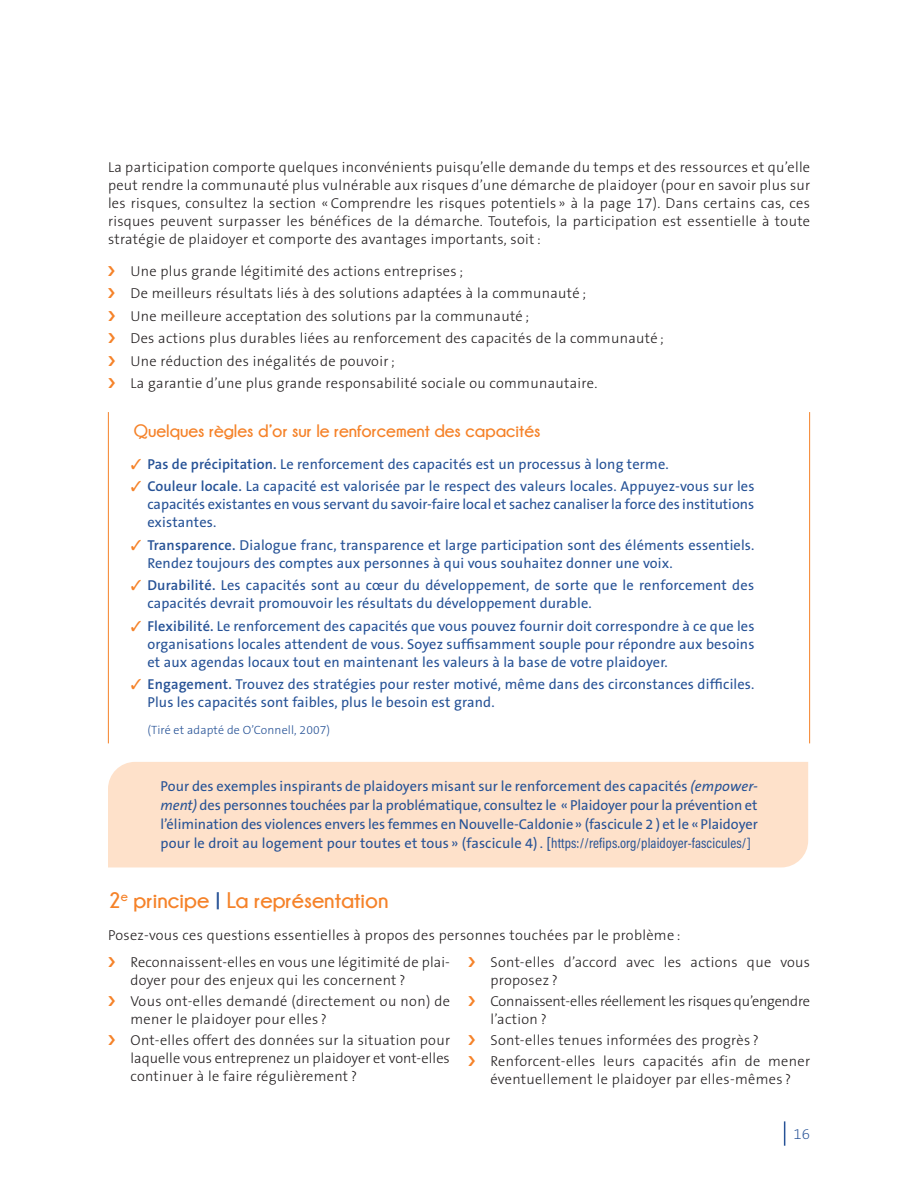
<style>
.page{position:relative;width:918px;height:1188px;background:#fff}
.page>*{position:absolute;margin:0;border:0;box-sizing:border-box;transform-origin:0 0}
.t1{font:700 22.5px "Champagne&Limousines";color:#f58229}
.t2{font:700 18px "Champagne&Limousines";color:#f58229}
.t3{font:200 15px "The Sans B2";color:#265296}
.t4{font:14.4px/18px "The Sans B5 Plain";letter-spacing:.01em;color:#265296;text-align:justify}
.t5{font:300 14.4px/18px "The Sans B3";letter-spacing:.02em;color:#231f20}
.t6{font:300 14.4px/18px "The Sans B3";letter-spacing:-.01em;color:#231f20}
.t7{font:300 12px "The Sans B3";letter-spacing:.01em;color:#265296}
.s1{color:#f58229}
.s2{font-family:"The Sans B6";font-weight:600}
.s3{font-style:italic}
.s4{font-family:"Acumin Pro Cond"}
.s5{color:#265296}
</style>
<div class="page">
<svg style="left:784px;top:1121px;width:1px;height:25px"></svg>
<hr style="left:108px;top:412px;width:1px;height:331px;background:#f58229">
<hr style="left:809px;top:412px;width:1px;height:331px;background:#f58229">
<div style="left:108px;top:762px;width:700px;height:105px;background:#fee1ca"></div>
<p class="t5" style="left:108px;top:159px;width:704px;text-align:justify">La participation comporte quelques inconvénients puisqu’elle demande du temps et des ressources et qu’elle peut rendre la communauté plus vulnérable aux risques d’une démarche de plaidoyer (pour en savoir plus sur les risques, consultez la section « Comprendre les risques potentiels » à la page 17). Dans certains cas, ces risques peuvent surpasser les bénéfices de la démarche. Toutefois, la participation est essentielle à toute stratégie de plaidoyer et comporte des avantages importants, soit:</p>
<p class="t5" style="left:131px;top:260px;width:535px;line-height:22.5px">Une plus grande légitimité des actions entreprises ;<br>De meilleurs résultats liés à des solutions adaptées à la communauté ;<br>Une meilleure acceptation des solutions par la communauté ;<br>Des actions plus durables liées au renforcement des capacités de la communauté ; Une réduction des inégalités de pouvoir;<br>La garantie d’une plus grande responsabilité sociale ou communautaire.</p>
<p class="t2" style="left:134px;top:421px;width:408px">Quelques règles d’or sur le renforcement des capacités</p>
<p class="t4" style="left:131px;top:456px;width:539px"><span class="s1">✓</span> <span class="s2">Pas de précipitation.</span> Le renforcement des capacités est un processus à long terme.</p>
<p class="t4" style="left:147px;top:478px;width:609px;text-indent:-17px"><span class="s1">✓</span> <span class="s2">Couleur locale.</span> La capacité est valorisée par le respect des valeurs locales. Appuyez-vous sur les capacités existantes en vous servant du savoir-faire local et sachez canaliser la force des institutions existantes.</p>
<p class="t4" style="left:147px;top:537px;width:609px;text-indent:-17px"><span class="s1">✓</span> <span class="s2">Transparence.</span> Dialogue franc, transparence et large participation sont des éléments essentiels.<br>Rendez toujours des comptes aux personnes à qui vous souhaitez donner une voix.</p>
<p class="t4" style="left:147px;top:577px;width:608px;text-indent:-17px"><span class="s1">✓</span> <span class="s2">Durabilité.</span> Les capacités sont au cœur du développement, de sorte que le renforcement des capacités devrait promouvoir les résultats du développement durable.</p>
<p class="t4" style="left:147px;top:618px;width:609px;text-indent:-17px"><span class="s1">✓</span> <span class="s2">Flexibilité.</span> Le renforcement des capacités que vous pouvez fournir doit correspondre à ce que les organisations locales attendent de vous. Soyez suffisamment souple pour répondre aux besoins et aux agendas locaux tout en maintenant les valeurs à la base de votre plaidoyer.</p>
<p class="t4" style="left:147px;top:676px;width:609px;text-indent:-17px"><span class="s1">✓</span> <span class="s2">Engagement.</span> Trouvez des stratégies pour rester motivé, même dans des circonstances difficiles.<br>Plus les capacités sont faibles, plus le besoin est grand.</p>
<p class="t7" style="left:147px;top:724px;width:184px">(Tiré et adapté de O’Connell, 2007)</p>
<p class="t4" style="left:160px;top:778px;width:599px;line-height:18.9px">Pour des exemples inspirants de plaidoyers misant sur le renforcement des capacités <span class="s3">(empower&shy;ment)</span> des personnes touchées par la problématique, consultez le «Plaidoyer pour la prévention et l’élimination des violences envers les femmes en Nouvelle-Caldonie» (fascicule 2 ) et le «Plaidoyer pour le droit au logement pour toutes et tous » (fascicule 4). [<span class="s4">https://refips.org/plaidoyer-fascicules/]</span></p>
<h1 class="t1" style="left:108px;top:888px;width:282px">2<sup>e</sup> principe <span class="s5">|</span> La représentation</h1>
<p class="t5" style="left:131px;top:922px;width:551px;line-height:27px;text-indent:-23px">Posez-vous ces questions essentielles à propos des personnes touchées par le problème :<br>Reconnaissent-elles en vous une légitimité de plai-</p>
<p class="t5" style="left:130px;top:970px;width:321px;line-height:21px">doyer pour des enjeux qui les concernent ?<br>Vous ont-elles demandé (directement ou non) de</p>
<p class="t5" style="left:131px;top:1009px;width:321px;line-height:21px">mener le plaidoyer pour elles ?<br>Ont-elles offert des données sur la situation pour</p>
<p class="t5" style="left:131px;top:1050px;width:321px">laquelle vous entreprenez un plaidoyer et vont-elles continuer à le faire régulièrement ?</p>
<p class="t5" style="left:491px;top:954px;width:321px">Sont-elles d’accord avec les actions que vous proposez ?</p>
<p class="t6" style="left:491px;top:993px;width:321px">Connaissent-elles réellement les risques qu’engendre l’action ?</p>
<p class="t5" style="left:491px;top:1030px;width:321px;line-height:21px">Sont-elles tenues informées des progrès ?<br>Renforcent-elles leurs capacités afin de mener</p>
<p class="t5" style="left:491px;top:1071px;width:302px">éventuellement le plaidoyer par elles-mêmes ?</p>
<p class="t3" style="left:794px;top:1126px;width:18px">16</p>
</div>
